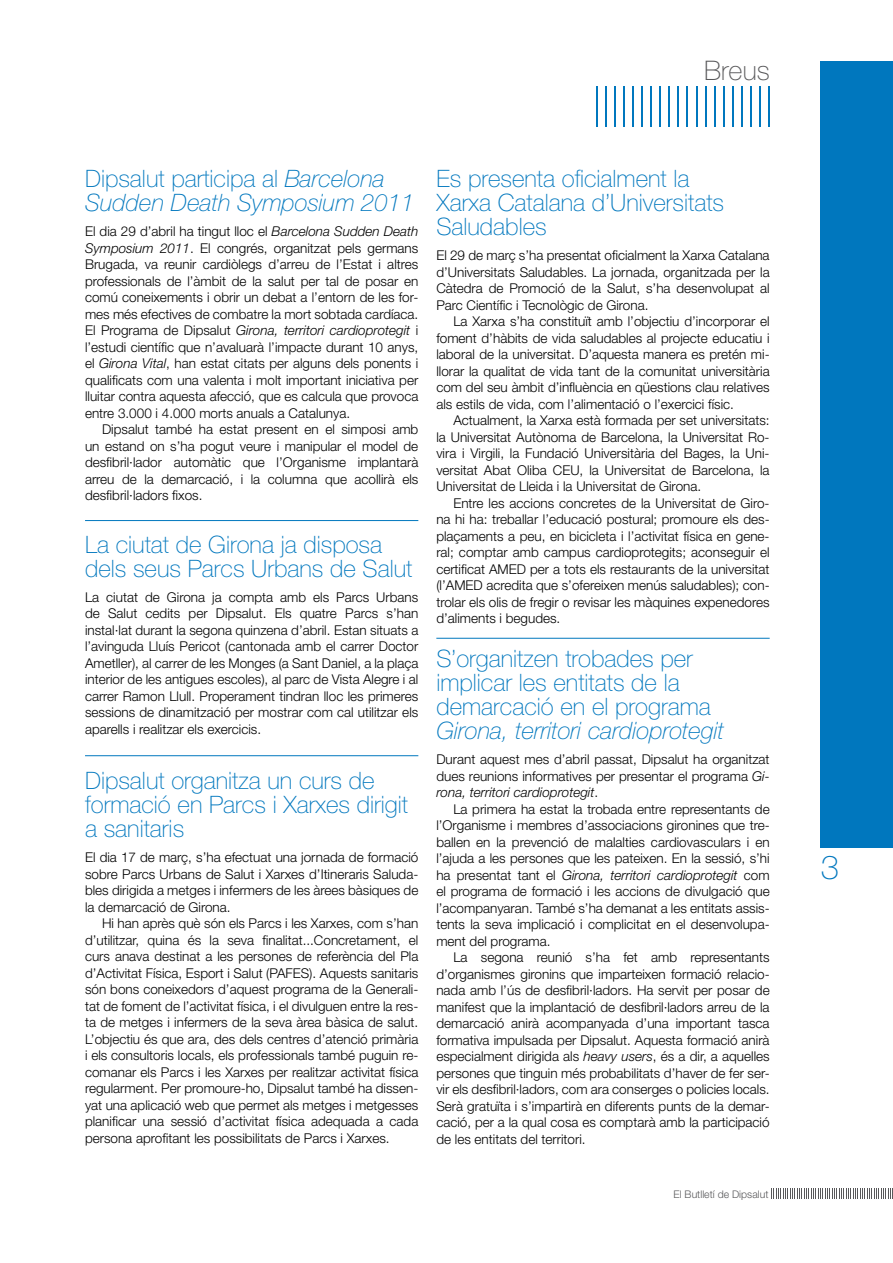
<style>
.page{position:relative;width:893px;height:1263px;background:#fff}
.page>*{position:absolute;margin:0;border:0;box-sizing:border-box;transform-origin:0 0}
.t1{font:100 33px "Helvetica Neue LT Std";color:#0077be}
.t2{font:100 27px "Helvetica Neue LT Std";color:#58585a}
.t3{font:100 24px/24px "Helvetica Neue LT Std";color:#0077be}
.t4{font:italic 100 24px/24px "Helvetica Neue LT Std";color:#0077be}
.t5{font:300 13.5px/16.5px "Helvetica Neue LT Std";color:#000;text-align:justify}
.t6{font:300 10.5px "Helvetica Neue LT Std";color:#58585a}
.s1{font-style:normal}
.s2{font-style:italic}
</style>
<div class="page">
<svg style="left:771px;top:1189px;width:122px;height:10px"></svg>
<hr style="left:596px;top:86px;width:2px;height:40px;background:#0077be">
<hr style="left:605px;top:86px;width:2px;height:40px;background:#0077be">
<hr style="left:614px;top:86px;width:2px;height:40px;background:#0077be">
<hr style="left:623px;top:86px;width:2px;height:40px;background:#0077be">
<hr style="left:632px;top:86px;width:2px;height:40px;background:#0077be">
<hr style="left:641px;top:86px;width:2px;height:40px;background:#0077be">
<hr style="left:650px;top:86px;width:2px;height:40px;background:#0077be">
<hr style="left:660px;top:86px;width:1px;height:40px;background:#0077be">
<hr style="left:669px;top:86px;width:1px;height:40px;background:#0077be">
<hr style="left:678px;top:86px;width:1px;height:40px;background:#0077be">
<hr style="left:687px;top:86px;width:1px;height:40px;background:#0077be">
<hr style="left:696px;top:86px;width:1px;height:40px;background:#0077be">
<hr style="left:705px;top:86px;width:1px;height:40px;background:#0077be">
<hr style="left:714px;top:86px;width:1px;height:40px;background:#0077be">
<hr style="left:723px;top:86px;width:1px;height:40px;background:#0077be">
<hr style="left:732px;top:86px;width:1px;height:40px;background:#0077be">
<hr style="left:741px;top:86px;width:1px;height:40px;background:#0077be">
<hr style="left:750px;top:86px;width:2px;height:40px;background:#0077be">
<hr style="left:759px;top:86px;width:2px;height:40px;background:#0077be">
<hr style="left:768px;top:86px;width:2px;height:40px;background:#0077be">
<div style="left:821px;top:61px;width:72px;height:787px;background:#0077be"></div>
<hr style="left:85px;top:520px;width:333px;height:1px;background:#0077be">
<hr style="left:436px;top:638px;width:334px;height:1px;background:#0077be">
<hr style="left:85px;top:755px;width:333px;height:1px;background:#0077be">
<h2 class="t2" style="left:704px;top:55px;width:67px">Breus</h2>
<h3 class="t4" style="left:85px;top:167px;width:331px"><span class="s1">Dipsalut participa al</span> Barcelona<br>Sudden Death Symposium 2011</h3>
<p class="t5" style="left:85px;top:223px;width:335px">El dia 29 d’abril ha tingut lloc el <span class="s2">Barcelona Sudden Death Symposium 2011</span>. El congrés, organitzat pels germans Brugada, va reunir cardiòlegs d’arreu de l’Estat i altres professionals de l’àmbit de la salut per tal de posar en comú coneixements i obrir un debat a l’entorn de les for&shy;mes més efectives de combatre la mort sobtada cardíaca.<br>El Programa de Dipsalut <span class="s2">Girona, territori cardioprotegit</span> i l’estudi científic que n’avaluarà l’impacte durant 10 anys, el <span class="s2">Girona Vital</span>, han estat citats per alguns dels ponents i qualificats com una valenta i molt important iniciativa per lluitar contra aquesta afecció, que es calcula que provoca entre 3.000 i 4.000 morts anuals a Catalunya.</p>
<p class="t5" style="left:85px;top:421px;width:335px;text-indent:17px">Dipsalut també ha estat present en el simposi amb un estand on s’ha pogut veure i manipular el model de desfibril·lador automàtic que l’Organisme implantarà arreu de la demarcació, i la columna que acollirà els desfibril·ladors fixos.</p>
<h3 class="t3" style="left:85px;top:532px;width:329px">La ciutat de Girona ja disposa dels seus Parcs Urbans de Salut</h3>
<p class="t5" style="left:85px;top:589px;width:335px">La ciutat de Girona ja compta amb els Parcs Urbans de Salut cedits per Dipsalut. Els quatre Parcs s’han instal·lat durant la segona quinzena d’abril. Estan situats a l’avinguda Lluís Pericot (cantonada amb el carrer Doctor Ametller), al carrer de les Monges (a Sant Daniel, a la plaça interior de les antigues escoles), al parc de Vista Alegre i al carrer Ramon Llull. Properament tindran lloc les primeres sessions de dinamització per mostrar com cal utilitzar els aparells i realitzar els exercicis.</p>
<h3 class="t3" style="left:85px;top:769px;width:324px">Dipsalut organitza un curs de formació en Parcs i Xarxes dirigit a sanitaris</h3>
<p class="t5" style="left:85px;top:849px;width:335px">El dia 17 de març, s’ha efectuat una jornada de formació sobre Parcs Urbans de Salut i Xarxes d’Itineraris Saluda&shy;bles dirigida a metges i infermers de les àrees bàsiques de la demarcació de Girona.</p>
<p class="t5" style="left:85px;top:915px;width:335px;text-indent:17px">Hi han après què són els Parcs i les Xarxes, com s’han d’utilitzar, quina és la seva finalitat...Concretament, el curs anava destinat a les persones de referència del Pla d’Activitat Física, Esport i Salut (PAFES). Aquests sanitaris són bons coneixedors d’aquest programa de la Generali&shy;tat de foment de l’activitat física, i el divulguen entre la res&shy;ta de metges i infermers de la seva àrea bàsica de salut.<br>L’objectiu és que ara, des dels centres d’atenció primària i els consultoris locals, els professionals també puguin re&shy;comanar els Parcs i les Xarxes per realitzar activitat física regularment. Per promoure-ho, Dipsalut també ha dissen&shy;yat una aplicació web que permet als metges i metgesses planificar una sessió d’activitat física adequada a cada persona aprofitant les possibilitats de Parcs i Xarxes.</p>
<h3 class="t3" style="left:436px;top:167px;width:289px">Es presenta oficialment la<br>Xarxa Catalana d’Universitats<br>Saludables</h3>
<p class="t5" style="left:436px;top:247px;width:335px">El 29 de març s’ha presentat oficialment la Xarxa Catalana d’Universitats Saludables. La jornada, organitzada per la Càtedra de Promoció de la Salut, s’ha desenvolupat al Parc Científic i Tecnològic de Girona.</p>
<p class="t5" style="left:436px;top:313px;width:335px;text-indent:17px">La Xarxa s’ha constituït amb l’objectiu d’incorporar el foment d’hàbits de vida saludables al projecte educatiu i laboral de la universitat. D’aquesta manera es pretén mi&shy;llorar la qualitat de vida tant de la comunitat universitària com del seu àmbit d’influència en qüestions clau relatives als estils de vida, com l’alimentació o l’exercici físic.</p>
<p class="t5" style="left:436px;top:412px;width:335px;text-indent:17px">Actualment, la Xarxa està formada per set universitats: la Universitat Autònoma de Barcelona, la Universitat Ro&shy;vira i Virgili, la Fundació Universitària del Bages, la Uni&shy;versitat Abat Oliba CEU, la Universitat de Barcelona, la Universitat de Lleida i la Universitat de Girona.</p>
<p class="t5" style="left:436px;top:494px;width:335px;text-indent:17px">Entre les accions concretes de la Universitat de Giro&shy;na hi ha: treballar l’educació postural; promoure els des&shy;plaçaments a peu, en bicicleta i l’activitat física en gene&shy;ral; comptar amb campus cardioprotegits; aconseguir el certificat AMED per a tots els restaurants de la universitat (l’AMED acredita que s’ofereixen menús saludables); con&shy;trolar els olis de fregir o revisar les màquines expenedores d’aliments i begudes.</p>
<h3 class="t3" style="left:436px;top:647px;width:276px">S’organitzen trobades per implicar les entitats de la demarcació en el programa</h3>
<h3 class="t4" style="left:436px;top:719px;width:289px">Girona, territori cardioprotegit</h3>
<p class="t5" style="left:436px;top:751px;width:335px">Durant aquest mes d’abril passat, Dipsalut ha organitzat dues reunions informatives per presentar el programa <span class="s2">Gi&shy;rona, territori cardioprotegit</span>.</p>
<p class="t5" style="left:436px;top:800px;width:335px;text-indent:17px">La primera ha estat la trobada entre representants de l’Organisme i membres d’associacions gironines que tre&shy;ballen en la prevenció de malalties cardiovasculars i en l’ajuda a les persones que les pateixen. En la sessió, s’hi ha presentat tant el <span class="s2">Girona, territori cardioprotegit</span> com el programa de formació i les accions de divulgació que l’acompanyaran. També s’ha demanat a les entitats assis&shy;tents la seva implicació i complicitat en el desenvolupa&shy;ment del programa.</p>
<p class="t5" style="left:436px;top:949px;width:335px;text-indent:17px">La segona reunió s’ha fet amb representants d’organismes gironins que imparteixen formació relacio&shy;nada amb l’ús de desfibril·ladors. Ha servit per posar de manifest que la implantació de desfibril·ladors arreu de la demarcació anirà acompanyada d’una important tasca formativa impulsada per Dipsalut. Aquesta formació anirà especialment dirigida als <span class="s2">heavy users</span>, és a dir, a aquelles persones que tinguin més probabilitats d’haver de fer ser&shy;vir els desfibril·ladors, com ara conserges o policies locals.<br>Serà gratuïta i s’impartirà en diferents punts de la demar&shy;cació, per a la qual cosa es comptarà amb la participació de les entitats del territori.</p>
<p class="t6" style="left:674px;top:1187px;width:96px">El Butlletí de Dipsalut</p>
<h1 class="t1" style="left:821px;top:848px;width:20px">3</h1>
</div>
